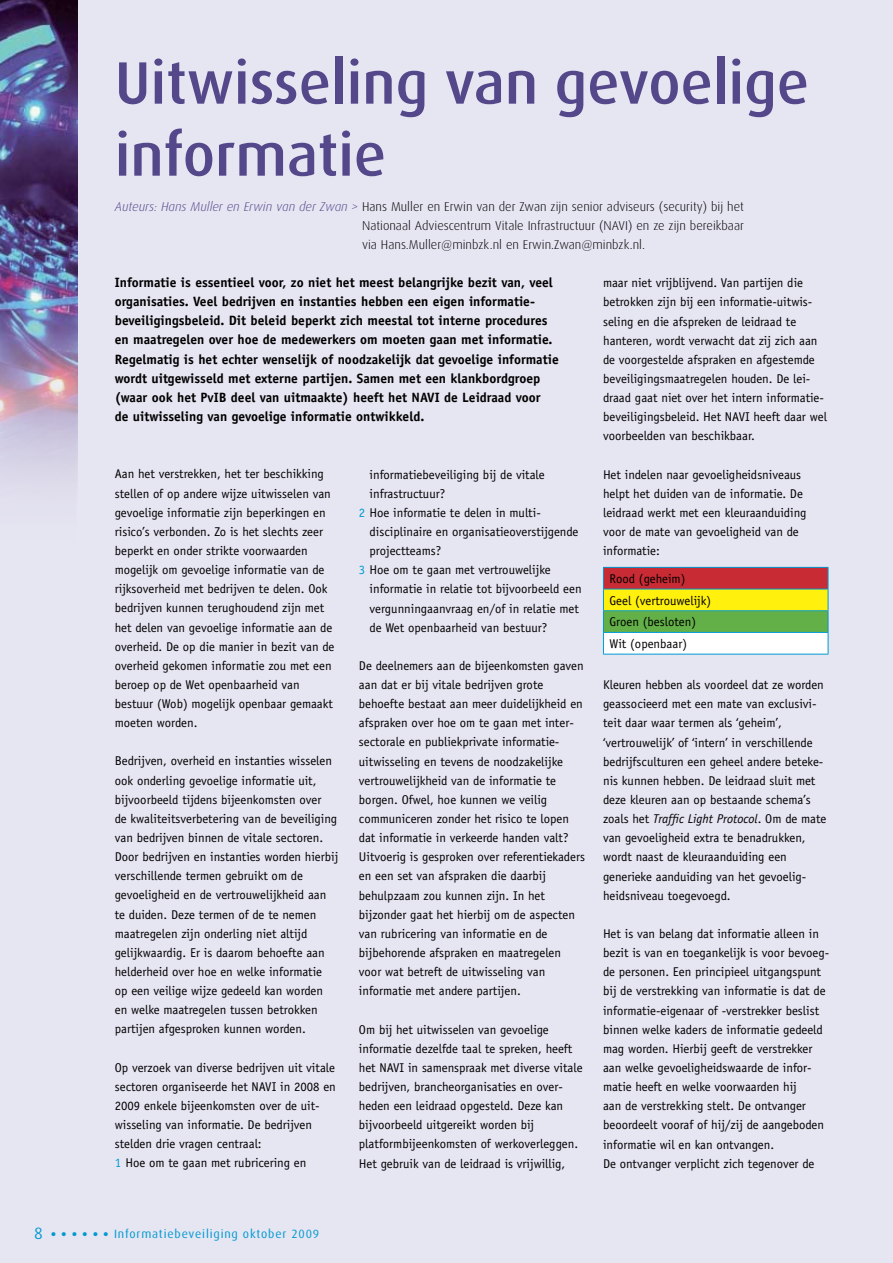
<style>
.page{position:relative;width:893px;height:1263px;background:#e6e5f2}
.page>*{position:absolute;margin:0;border:0;box-sizing:border-box;transform-origin:0 0}
.t1{font:500 60px/72px "Dax";color:#54488a}
.t2{font:700 13.5px/19.2px "Officina Sans";color:#000}
.t3{font:12.75px/19.2px "Officina Sans";color:#000}
.t4{font:300 12.75px/19.2px "Dax";color:#000;text-align:justify}
.t5{font:12px "Dax";letter-spacing:.07em;color:#009ad1}
.s1{font-style:italic;color:#54488a}
.s2{color:#009ad1}
.s3{font-style:italic}
.s4{font-size:16.5px}
.s5{font-weight:900;font-size:10.5px}
</style>
<div class="page">
<img style="left:0;top:0;width:78px;height:484px">
<div style="left:603px;top:567px;width:225px;height:22px;background:#c92b34"></div>
<div style="left:603px;top:589px;width:225px;height:22px;background:#fff00d"></div>
<div style="left:603px;top:611px;width:225px;height:21px;background:#63b048"></div>
<div style="left:603px;top:632px;width:225px;height:22px;background:#fff"></div>
<hr style="left:603px;top:567px;width:225px;height:1px;background:#009ad1">
<hr style="left:603px;top:589px;width:225px;height:1px;background:#009ad1">
<hr style="left:603px;top:610px;width:225px;height:1px;background:#009ad1">
<hr style="left:603px;top:632px;width:225px;height:1px;background:#009ad1">
<svg style="left:603px;top:568px;width:1px;height:86px"></svg>
<svg style="left:828px;top:568px;width:1px;height:86px"></svg>
<hr style="left:603px;top:654px;width:225px;height:1px;background:#009ad1">
<h1 class="t1" style="left:115px;top:47px;width:696px">Uitwisseling van gevoelige informatie</h1>
<p class="t4" style="left:362px;top:197px;width:383px;text-indent:-247px"><span class="s1">Auteurs: Hans Muller en Erwin van der Zwan &gt;</span> Hans Muller en Erwin van der Zwan zijn senior adviseurs (security) bij het Nationaal Adviescentrum Vitale Infrastructuur (NAVI) en ze zijn bereikbaar via Hans.Muller@minbzk.nl en Erwin.Zwan@minbzk.nl.</p>
<p class="t2" style="left:115px;top:273px;width:445px">Informatie is essentieel voor, zo niet het meest belangrijke bezit van, veel organisaties. Veel bedrijven en instanties hebben een eigen informatie&shy;beveiligingsbeleid. Dit beleid beperkt zich meestal tot interne procedures en maatregelen over hoe de medewerkers om moeten gaan met informatie.<br>Regelmatig is het echter wenselijk of noodzakelijk dat gevoelige informatie wordt uitgewisseld met externe partijen. Samen met een klankbordgroep (waar ook het PvIB deel van uitmaakte) heeft het NAVI de Leidraad voor<br>de uitwisseling van gevoelige informatie ontwikkeld.</p>
<p class="t3" style="left:115px;top:464px;width:221px">Aan het verstrekken, het ter beschikking stellen of op andere wijze uitwisselen van gevoelige informatie zijn beperkingen en risico’s verbonden. Zo is het slechts zeer beperkt en onder strikte voorwaarden mogelijk om gevoelige informatie van de rijksoverheid met bedrijven te delen. Ook bedrijven kunnen terughoudend zijn met het delen van gevoelige informatie aan de overheid. De op die manier in bezit van de overheid gekomen informatie zou met een beroep op de Wet openbaarheid van bestuur (Wob) mogelijk openbaar gemaakt moeten worden.</p>
<p class="t3" style="left:115px;top:752px;width:225px">Bedrijven, overheid en instanties wisselen ook onderling gevoelige informatie uit, bijvoorbeeld tijdens bijeenkomsten over<br>de kwaliteitsverbetering van de beveiliging van bedrijven binnen de vitale sectoren.<br>Door bedrijven en instanties worden hierbij verschillende termen gebruikt om de gevoeligheid en de vertrouwelijkheid aan te duiden. Deze termen of de te nemen maatregelen zijn onderling niet altijd gelijkwaardig. Er is daarom behoefte aan helderheid over hoe en welke informatie<br>op een veilige wijze gedeeld kan worden en welke maatregelen tussen betrokken partijen afgesproken kunnen worden.</p>
<p class="t3" style="left:115px;top:1058px;width:223px">Op verzoek van diverse bedrijven uit vitale sectoren organiseerde het NAVI in 2008 en 2009 enkele bijeenkomsten over de uit&shy;wisseling van informatie. De bedrijven stelden drie vragen centraal:<br><span class="s2">1</span> Hoe om te gaan met rubricering en</p>
<p class="t3" style="left:370px;top:465px;width:177px">informatiebeveiliging bij de vitale</p>
<p class="t3" style="left:370px;top:484px;width:77px">infrastructuur?</p>
<p class="t3" style="left:359px;top:503px;width:183px"><span class="s2">2</span> Hoe informatie te delen in multi-</p>
<p class="t3" style="left:370px;top:522px;width:210px">disciplinaire en organisatieoverstijgende</p>
<p class="t3" style="left:370px;top:541px;width:73px">projectteams?</p>
<p class="t3" style="left:359px;top:560px;width:193px"><span class="s2">3</span> Hoe om te gaan met vertrouwelijke</p>
<p class="t3" style="left:370px;top:579px;width:214px">informatie in relatie tot bijvoorbeeld een</p>
<p class="t3" style="left:370px;top:599px;width:211px">vergunningaanvraag en/of in relatie met</p>
<p class="t3" style="left:370px;top:618px;width:179px">de Wet openbaarheid van bestuur?</p>
<p class="t3" style="left:359px;top:656px;width:228px">De deelnemers aan de bijeenkomsten gaven aan dat er bij vitale bedrijven grote behoefte bestaat aan meer duidelijkheid en afspraken over hoe om te gaan met inter&shy;sectorale en publiekprivate informatie&shy;uitwisseling en tevens de noodzakelijke vertrouwelijkheid van de informatie te borgen. Ofwel, hoe kunnen we veilig communiceren zonder het risico te lopen dat informatie in verkeerde handen valt?<br>Uitvoerig is gesproken over referentiekaders en een set van afspraken die daarbij behulpzaam zou kunnen zijn. In het bijzonder gaat het hierbij om de aspecten van rubricering van informatie en de bijbehorende afspraken en maatregelen voor wat betreft de uitwisseling van informatie met andere partijen.</p>
<p class="t3" style="left:359px;top:1020px;width:225px">Om bij het uitwisselen van gevoelige informatie dezelfde taal te spreken, heeft het NAVI in samenspraak met diverse vitale bedrijven, brancheorganisaties en over&shy;heden een leidraad opgesteld. Deze kan bijvoorbeeld uitgereikt worden bij platformbijeenkomsten of werkoverleggen.<br>Het gebruik van de leidraad is vrijwillig,</p>
<p class="t3" style="left:603px;top:273px;width:225px">maar niet vrijblijvend. Van partijen die betrokken zijn bij een informatie-uitwis&shy;seling en die afspreken de leidraad te hanteren, wordt verwacht dat zij zich aan de voorgestelde afspraken en afgestemde beveiligingsmaatregelen houden. De lei&shy;draad gaat niet over het intern informatie&shy;beveiligingsbeleid. Het NAVI heeft daar wel voorbeelden van beschikbaar.</p>
<p class="t3" style="left:603px;top:465px;width:205px">Het indelen naar gevoeligheidsniveaus helpt het duiden van de informatie. De leidraad werkt met een kleuraanduiding voor de mate van gevoeligheid van de informatie:</p>
<p class="t3" style="left:609px;top:568px;width:103px;line-height:21.6px">Rood (geheim)<br>Geel (vertrouwelijk)<br>Groen (besloten)<br>Wit (openbaar)</p>
<p class="t3" style="left:603px;top:675px;width:225px">Kleuren hebben als voordeel dat ze worden geassocieerd met een mate van exclusivi&shy;teit daar waar termen als ‘geheim’, ‘vertrouwelijk’ of ‘intern’ in verschillende bedrijfsculturen een geheel andere beteke&shy;nis kunnen hebben. De leidraad sluit met deze kleuren aan op bestaande schema’s zoals het <span class="s3">Traffic Light Protocol</span>. Om de mate van gevoeligheid extra te benadrukken, wordt naast de kleuraanduiding een generieke aanduiding van het gevoelig&shy;heidsniveau toegevoegd.</p>
<p class="t3" style="left:603px;top:924px;width:228px">Het is van belang dat informatie alleen in bezit is van en toegankelijk is voor bevoeg&shy;de personen. Een principieel uitgangspunt bij de verstrekking van informatie is dat de informatie-eigenaar of -verstrekker beslist binnen welke kaders de informatie gedeeld mag worden. Hierbij geeft de verstrekker aan welke gevoeligheidswaarde de infor&shy;matie heeft en welke voorwaarden hij<br>aan de verstrekking stelt. De ontvanger beoordeelt vooraf of hij/zij de aangeboden informatie wil en kan ontvangen.<br>De ontvanger verplicht zich tegenover de</p>
<p class="t5" style="left:34px;top:1227px;width:286px"><span class="s4">8</span> <span class="s5">• • • • • •</span> Informatiebeveiliging oktober 2009</p>
</div>
